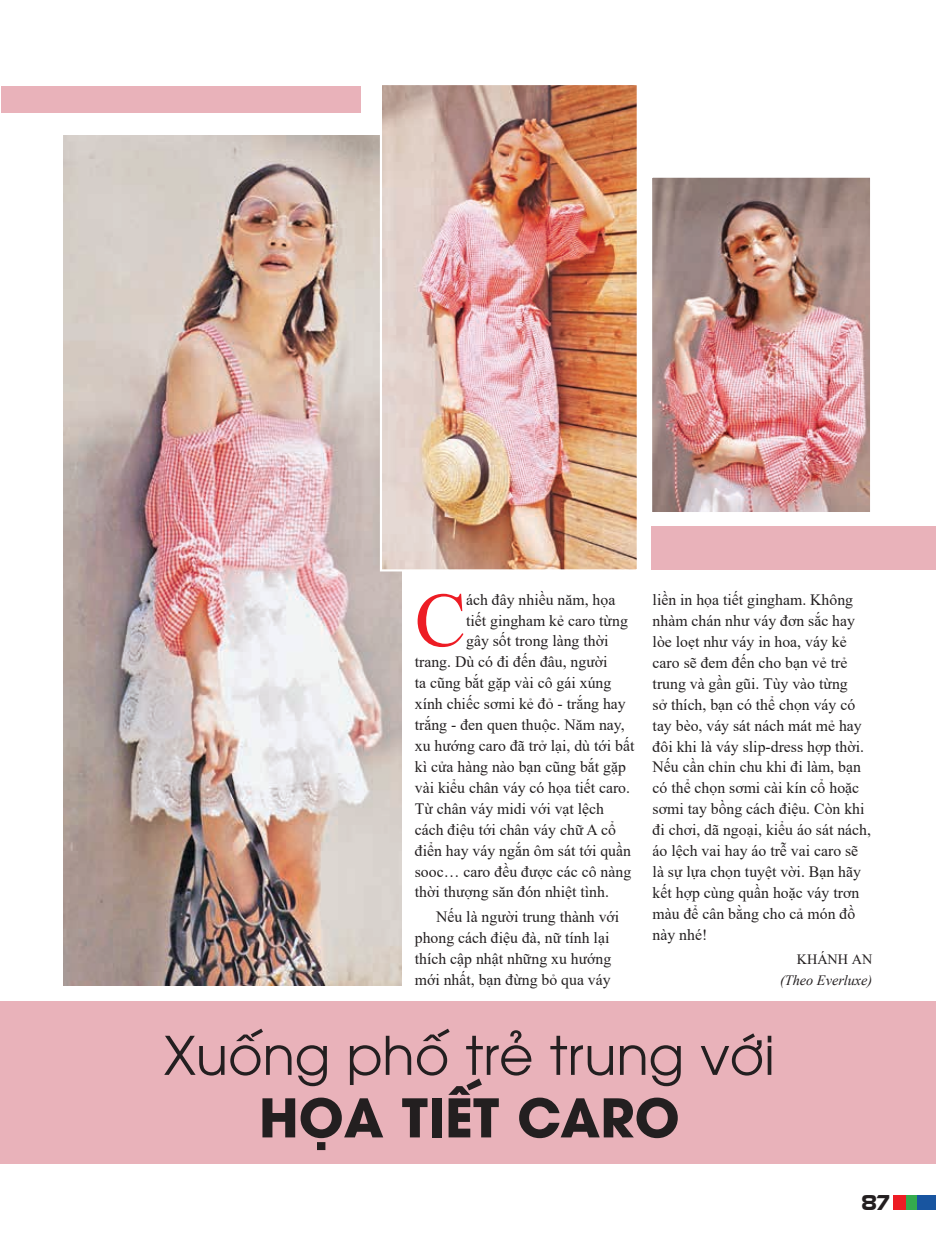
<style>
.page{position:relative;width:936px;height:1234px;background:#fff}
.page>*{position:absolute;margin:0;border:0;box-sizing:border-box;transform-origin:0 0}
.t1{font:76.95px "Times New Roman";color:#ed1c24}
.t2{font:52.8px "UTM Avo";color:#231f20}
.t3{font:700 52.8px "UTM Avo";color:#231f20}
.t4{font:21px "UTM Eremitage";color:#231f20}
.t5{font:15.75px/20.9px "Times New Roman";color:#231f20}
.t6{font:italic 14.25px "Times New Roman";color:#231f20}
.t7{font:14.25px "Times New Roman";color:#231f20}
</style>
<div class="page">
<div style="left:905px;top:1194px;width:12px;height:15px;background:#34aa4e"></div>
<div style="left:917px;top:1194px;width:18px;height:15px;background:#1855a0"></div>
<div style="left:892px;top:1194px;width:13px;height:15px;background:#ed1c24"></div>
<div style="left:0;top:1000px;width:935px;height:162px;background:#e9b2ba"></div>
<img style="left:64px;top:135px;width:337px;height:850px">
<img style="left:383px;top:86px;width:252px;height:482px">
<div style="left:380px;top:83px;width:258px;height:488px;border:2px solid #fff"></div>
<img style="left:653px;top:178px;width:216px;height:333px">
<div style="left:650px;top:175px;width:222px;height:339px;border:2px solid #fff"></div>
<div style="left:651px;top:527px;width:284px;height:43px;background:#e9b2ba"></div>
<div style="left:1px;top:86px;width:360px;height:26px;background:#e9b2ba"></div>
<h1 class="t1" style="left:415px;top:565px;width:47px">C</h1>
<p class="t5" style="left:466px;top:589px;width:151px">ách đây nhiều năm, họa</p>
<p class="t5" style="left:466px;top:609px;width:163px">tiết gingham kẻ caro từng</p>
<p class="t5" style="left:466px;top:629px;width:144px">gây sốt trong làng thời</p>
<p class="t5" style="left:415px;top:650px;width:194px">trang. Dù có đi đến đâu, người</p>
<p class="t5" style="left:415px;top:671px;width:198px">ta cũng bắt gặp vài cô gái xúng</p>
<p class="t5" style="left:415px;top:692px;width:212px">xính chiếc sơmi kẻ đỏ - trắng hay</p>
<p class="t5" style="left:415px;top:713px;width:211px">trắng - đen quen thuộc. Năm nay,</p>
<p class="t5" style="left:415px;top:734px;width:221px">xu hướng caro đã trở lại, dù tới bất</p>
<p class="t5" style="left:415px;top:755px;width:213px">kì cửa hàng nào bạn cũng bắt gặp</p>
<p class="t5" style="left:415px;top:776px;width:217px">vài kiểu chân váy có họa tiết caro.</p>
<p class="t5" style="left:415px;top:797px;width:191px">Từ chân váy midi với vạt lệch</p>
<p class="t5" style="left:415px;top:818px;width:202px">cách điệu tới chân váy chữ A cổ</p>
<p class="t5" style="left:415px;top:839px;width:218px">điển hay váy ngắn ôm sát tới quần</p>
<p class="t5" style="left:415px;top:860px;width:218px">sooc… caro đều được các cô nàng</p>
<p class="t5" style="left:415px;top:881px;width:196px">thời thượng săn đón nhiệt tình.</p>
<p class="t5" style="left:415px;top:905px;width:206px;text-indent:21px">Nếu là người trung thành với phong cách điệu đà, nữ tính lại thích cập nhật những xu hướng mới nhất, bạn đừng bỏ qua váy</p>
<p class="t5" style="left:652px;top:589px;width:220px">liền in họa tiết gingham. Không nhàm chán như váy đơn sắc hay lòe loẹt như váy in hoa, váy kẻ caro sẽ đem đến cho bạn vẻ trẻ trung và gần gũi. Tùy vào từng<br>sở thích, bạn có thể chọn váy có tay bèo, váy sát nách mát mẻ hay đôi khi là váy slip-dress hợp thời.<br>Nếu cần chỉn chu khi đi làm, bạn có thể chọn sơmi cài kín cổ hoặc sơmi tay bồng cách điệu. Còn khi đi chơi, dã ngoại, kiểu áo sát nách, áo lệch vai hay áo trễ vai caro sẽ là sự lựa chọn tuyệt vời. Bạn hãy kết hợp cùng quần hoặc váy trơn màu để cân bằng cho cả món đồ này nhé!</p>
<p class="t7" style="left:796px;top:948px;width:22px">Khánh</p>
<p class="t7" style="left:851px;top:948px;width:19px">An</p>
<p class="t6" style="left:780px;top:969px;width:94px">(Theo Everluxe)</p>
<h2 class="t2" style="left:164px;top:1014px;width:612px">Xuống phố trẻ trung với</h2>
<h2 class="t3" style="left:259px;top:1073px;width:422px">HỌA TIẾT CARO</h2>
<h3 class="t4" style="left:860px;top:1187px;width:31px">87</h3>
</div>
